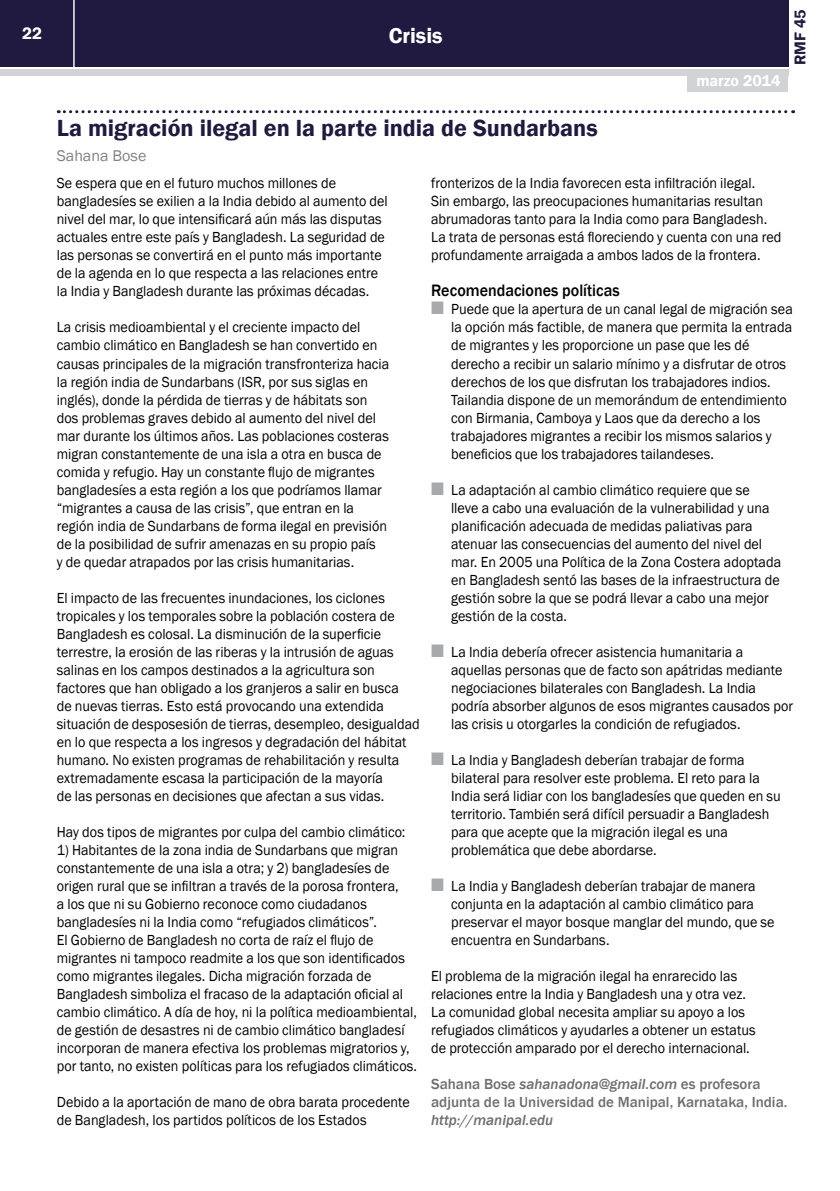
<style>
.page{position:relative;width:840px;height:1191px;background:#fff}
.page>*{position:absolute;margin:0;border:0;box-sizing:border-box;transform-origin:0 0}
.t1{font:600 24px "Franklin Gothic";color:#211a40}
.t2{font:600 22px "Franklin Gothic";color:#fff}
.t3{font:500 17px "Franklin Gothic";color:#000;scale:.94 1}
.t4{font:600 17px "Franklin Gothic";color:#fff}
.t5{font:16px "Franklin Gothic";color:#808285}
.t6{font:600 16px "Franklin Gothic";color:#fff}
.t7{font:600 16px "Franklin Gothic";color:#211a40}
.t8{font:15px/18px "Franklin Gothic";color:#000;scale:.94 1}
.t9{font:500 15px/18px "Franklin Gothic";color:#6d6e71}
.t10{font:italic 500 15px "Franklin Gothic";color:#6d6e71}
.s1{color:#a7a9ac}
.s2{font-style:italic}
</style>
<div class="page">
<div style="left:0;top:0;width:787px;height:66px;background:#211a40"></div>
<div style="left:0;top:69px;width:787px;height:6px;background:#d1d3d4"></div>
<hr style="left:73px;top:0;width:2px;height:67px;background:#fff">
<div style="left:687px;top:74px;width:100px;height:18px;background:#d1d3d4"></div>
<svg style="left:58px;top:110px;width:735px;height:3px"></svg>
<p class="t4" style="left:22px;top:23px;width:21px">22</p>
<h2 class="t2" style="left:388px;top:22px;width:55px">Crisis</h2>
<p class="t6" style="left:696px;top:71px;width:86px">marzo 2014</p>
<p class="t7" style="left:789px;top:65px;width:57px;rotate:-90deg">RMF 45</p>
<h1 class="t1" style="left:57px;top:113px;width:542px">La migración ilegal en la parte india de Sundarbans</h1>
<p class="t5" style="left:57px;top:145px;width:91px">Sahana Bose</p>
<p class="t8" style="left:57px;top:175px;width:353px">Se espera que en el futuro muchos millones de bangladesíes se exilien a la India debido al aumento del nivel del mar, lo que intensificará aún más las disputas actuales entre este país y Bangladesh. La seguridad de las personas se convertirá en el punto más importante de la agenda en lo que respecta a las relaciones entre la India y Bangladesh durante las próximas décadas.</p>
<p class="t8" style="left:57px;top:319px;width:355px">La crisis medioambiental y el creciente impacto del cambio climático en Bangladesh se han convertido en causas principales de la migración transfronteriza hacia la región india de Sundarbans (ISR, por sus siglas en inglés), donde la pérdida de tierras y de hábitats son dos problemas graves debido al aumento del nivel del mar durante los últimos años. Las poblaciones costeras migran constantemente de una isla a otra en busca de comida y refugio. Hay un constante flujo de migrantes bangladesíes a esta región a los que podríamos llamar “migrantes a causa de las crisis”, que entran en la región india de Sundarbans de forma ilegal en previsión de la posibilidad de sufrir amenazas en su propio país<br>y de quedar atrapados por las crisis humanitarias.</p>
<p class="t8" style="left:57px;top:589px;width:387px">El impacto de las frecuentes inundaciones, los ciclones tropicales y los temporales sobre la población costera de Bangladesh es colosal. La disminución de la superficie terrestre, la erosión de las riberas y la intrusión de aguas salinas en los campos destinados a la agricultura son factores que han obligado a los granjeros a salir en busca<br>de nuevas tierras. Esto está provocando una extendida situación de desposesión de tierras, desempleo, desigualdad en lo que respecta a los ingresos y degradación del hábitat humano. No existen programas de rehabilitación y resulta extremadamente escasa la participación de la mayoría<br>de las personas en decisiones que afectan a sus vidas.</p>
<p class="t8" style="left:57px;top:823px;width:372px">Hay dos tipos de migrantes por culpa del cambio climático:</p>
<p class="t8" style="left:57px;top:841px;width:384px">1) Habitantes de la zona india de Sundarbans que migran constantemente de una isla a otra; y 2) bangladesíes de origen rural que se infiltran a través de la porosa frontera,<br>a los que ni su Gobierno reconoce como ciudadanos bangladesíes ni la India como “refugiados climáticos”.<br>El Gobierno de Bangladesh no corta de raíz el flujo de migrantes ni tampoco readmite a los que son identificados como migrantes ilegales. Dicha migración forzada de Bangladesh simboliza el fracaso de la adaptación oficial al cambio climático. A día de hoy, ni la política medioambiental, de gestión de desastres ni de cambio climático bangladesí incorporan de manera efectiva los problemas migratorios y, por tanto, no existen políticas para los refugiados climáticos.</p>
<p class="t8" style="left:57px;top:1093px;width:377px">Debido a la aportación de mano de obra barata procedente de Bangladesh, los partidos políticos de los Estados</p>
<p class="t8" style="left:431px;top:175px;width:374px">fronterizos de la India favorecen esta infiltración ilegal.<br>Sin embargo, las preocupaciones humanitarias resultan abrumadoras tanto para la India como para Bangladesh.<br>La trata de personas está floreciendo y cuenta con una red profundamente arraigada a ambos lados de la frontera.</p>
<p class="t3" style="left:431px;top:280px;width:202px">Recomendaciones políticas</p>
<p class="t8" style="left:451px;top:301px;width:365px;text-indent:-20px"><span class="s1">■</span> Puede que la apertura de un canal legal de migración sea la opción más factible, de manera que permita la entrada de migrantes y les proporcione un pase que les dé derecho a recibir un salario mínimo y a disfrutar de otros derechos de los que disfrutan los trabajadores indios.<br>Tailandia dispone de un memorándum de entendimiento con Birmania, Camboya y Laos que da derecho a los trabajadores migrantes a recibir los mismos salarios y beneficios que los trabajadores tailandeses.</p>
<p class="t8" style="left:451px;top:481px;width:352px;text-indent:-20px"><span class="s1">■</span> La adaptación al cambio climático requiere que se<br>lleve a cabo una evaluación de la vulnerabilidad y una planificación adecuada de medidas paliativas para atenuar las consecuencias del aumento del nivel del mar. En 2005 una Política de la Zona Costera adoptada en Bangladesh sentó las bases de la infraestructura de gestión sobre la que se podrá llevar a cabo una mejor gestión de la costa.</p>
<p class="t8" style="left:451px;top:643px;width:365px;text-indent:-20px"><span class="s1">■</span> La India debería ofrecer asistencia humanitaria a aquellas personas que de facto son apátridas mediante negociaciones bilaterales con Bangladesh. La India podría absorber algunos de esos migrantes causados por las crisis u otorgarles la condición de refugiados.</p>
<p class="t8" style="left:451px;top:751px;width:352px;text-indent:-20px"><span class="s1">■</span> La India y Bangladesh deberían trabajar de forma bilateral para resolver este problema. El reto para la India será lidiar con los bangladesíes que queden en su territorio. También será difícil persuadir a Bangladesh para que acepte que la migración ilegal es una problemática que debe abordarse.</p>
<p class="t8" style="left:451px;top:877px;width:345px;text-indent:-20px"><span class="s1">■</span> La India y Bangladesh deberían trabajar de manera conjunta en la adaptación al cambio climático para preservar el mayor bosque manglar del mundo, que se encuentra en Sundarbans.</p>
<p class="t8" style="left:431px;top:967px;width:346px">El problema de la migración ilegal ha enrarecido las relaciones entre la India y Bangladesh una y otra vez.<br>La comunidad global necesita ampliar su apoyo a los refugiados climáticos y ayudarles a obtener un estatus de protección amparado por el derecho internacional.</p>
<p class="t9" style="left:431px;top:1075px;width:357px">Sahana Bose <span class="s2">sahanadona@gmail.com</span> es profesora adjunta de la Universidad de Manipal, Karnataka, India.</p>
<p class="t10" style="left:431px;top:1110px;width:123px">http://manipal.edu</p>
</div>
